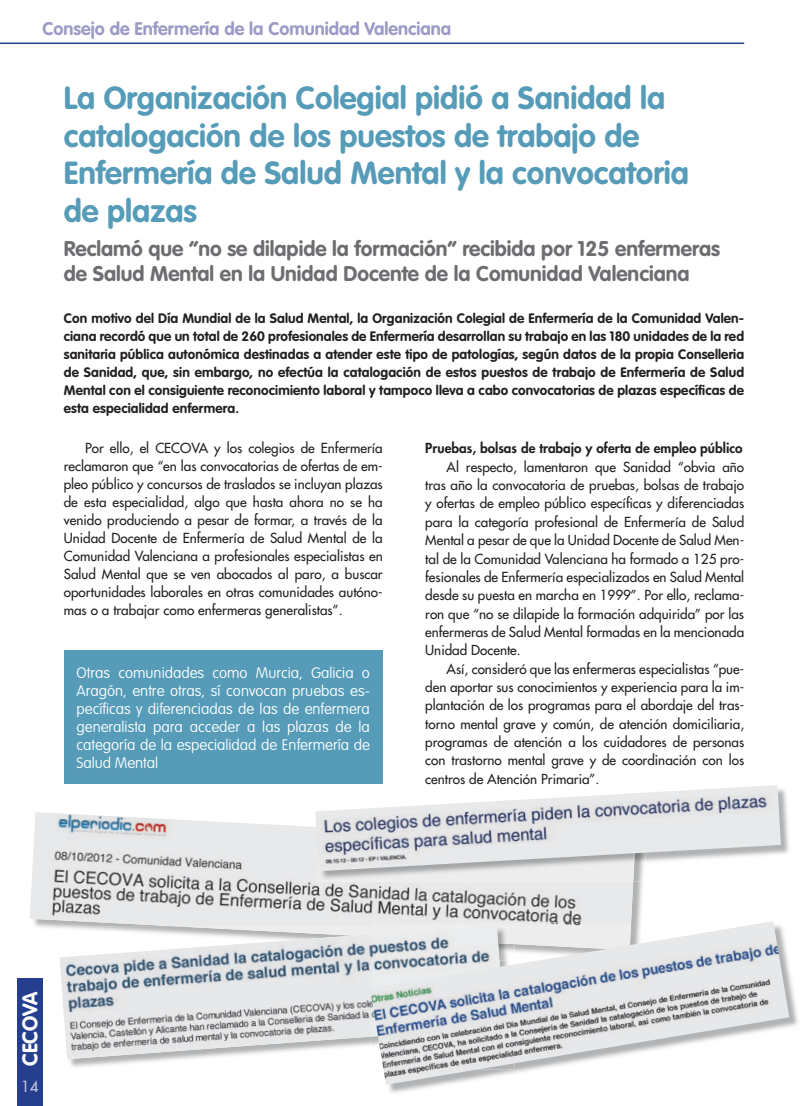
<style>
.page{position:relative;width:808px;height:1106px;background:#fff}
.page>*{position:absolute;margin:0;border:0;box-sizing:border-box;transform-origin:0 0}
.t1{font:700 31.5px/37.8px "VAG Rounded";color:#569cb8}
.t2{font:700 21px/25.2px "VAG Rounded";color:#6c6d70}
.t3{font:700 21px "VAG Rounded";color:#fff}
.t4{font:700 18px "VAG Rounded";color:#9b9bc6}
.t5{font:100 15px/18px "VAG Rounded";color:#fff;text-align:justify}
.t6{font:15px "Futura";color:#c7c7e0}
.t7{font:13.5px/18.3px "Futura";color:#231f20;text-align:justify}
.t8{font:700 13.5px/18px "VAG Rounded";letter-spacing:.01em;color:#231f20;text-align:justify}
.t9{font:800 13.5px "Futura";color:#231f20}
</style>
<div class="page">
<div style="left:17px;top:978px;width:26px;height:128px;background:#253f8e"></div>
<hr style="left:0;top:43px;width:744px;height:1px;background:#253f8e">
<div style="left:64px;top:651px;width:319px;height:133px;background:#569cb8"></div>
<img style="left:30px;top:812px;width:603px;height:114px">
<img style="left:781px;top:789px;width:8px;height:65px">
<img style="left:317px;top:871px;width:318px;height:10px">
<img style="left:315px;top:785px;width:466px;height:86px">
<img style="left:69px;top:1059px;width:112px;height:8px">
<img style="left:60px;top:934px;width:310px;height:125px">
<img style="left:386px;top:968px;width:412px;height:125px">
<img style="left:370px;top:921px;width:419px;height:163px">
<h3 class="t4" style="left:43px;top:18px;width:410px">Consejo de Enfermería de la Comunidad Valenciana</h3>
<h1 class="t1" style="left:64px;top:80px;width:627px">La Organización Colegial pidió a Sanidad la catalogación de los puestos de trabajo de Enfermería de Salud Mental y la convocatoria de plazas</h1>
<h2 class="t2" style="left:64px;top:237px;width:658px">Reclamó que “no se dilapide la formación” recibida por 125 enfermeras de Salud Mental en la Unidad Docente de la Comunidad Valenciana</h2>
<p class="t8" style="left:64px;top:309px;width:682px">Con motivo del Día Mundial de la Salud Mental, la Organización Colegial de Enfermería de la Comunidad Valen&shy;ciana recordó que un total de 260 profesionales de Enfermería desarrollan su trabajo en las 180 unidades de la red sanitaria pública autonómica destinadas a atender este tipo de patologías, según datos de la propia Conselleria de Sanidad, que, sin embargo, no efectúa la catalogación de estos puestos de trabajo de Enfermería de Salud Mental con el consiguiente reconocimiento laboral y tampoco lleva a cabo convocatorias de plazas específicas de esta especialidad enfermera.</p>
<p class="t7" style="left:64px;top:439px;width:320px;text-indent:21px">Por ello, el CECOVA y los colegios de Enfermería reclamaron que “en las convocatorias de ofertas de em&shy;pleo público y concursos de traslados se incluyan plazas de esta especialidad, algo que hasta ahora no se ha venido produciendo a pesar de formar, a través de la Unidad Docente de Enfermería de Salud Mental de la Comunidad Valenciana a profesionales especialistas en Salud Mental que se ven abocados al paro, a buscar oportunidades laborales en otras comunidades autóno&shy;mas o a trabajar como enfermeras generalistas”.</p>
<p class="t9" style="left:425px;top:440px;width:319px">Pruebas, bolsas de trabajo y oferta de empleo público</p>
<p class="t7" style="left:425px;top:458px;width:320px;text-indent:21px">Al respecto, lamentaron que Sanidad “obvia año tras año la convocatoria de pruebas, bolsas de trabajo y ofertas de empleo público específicas y diferenciadas para la categoría profesional de Enfermería de Salud Mental a pesar de que la Unidad Docente de Salud Men&shy;tal de la Comunidad Valenciana ha formado a 125 pro&shy;fesionales de Enfermería especializados en Salud Mental desde su puesta en marcha en 1999”. Por ello, reclama&shy;ron que “no se dilapide la formación adquirida” por las enfermeras de Salud Mental formadas en la mencionada Unidad Docente.</p>
<p class="t7" style="left:425px;top:659px;width:320px;text-indent:21px">Así, consideró que las enfermeras especialistas “pue&shy;den aportar sus conocimientos y experiencia para la im&shy;plantación de los programas para el abordaje del tras&shy;torno mental grave y común, de atención domiciliaria, programas de atención a los cuidadores de personas con trastorno mental grave y de coordinación con los centros de Atención Primaria”.</p>
<p class="t5" style="left:77px;top:664px;width:295px">Otras comunidades como Murcia, Galicia o Aragón, entre otras, sí convocan pruebas es&shy;pecíficas y diferenciadas de las de enfermera generalista para acceder a las plazas de la categoría de la especialidad de Enfermería de Salud Mental</p>
<h2 class="t3" style="left:18px;top:1066px;width:76px;rotate:-90deg">CECOVA</h2>
<p class="t6" style="left:21px;top:1076px;width:19px">14</p>
</div>
